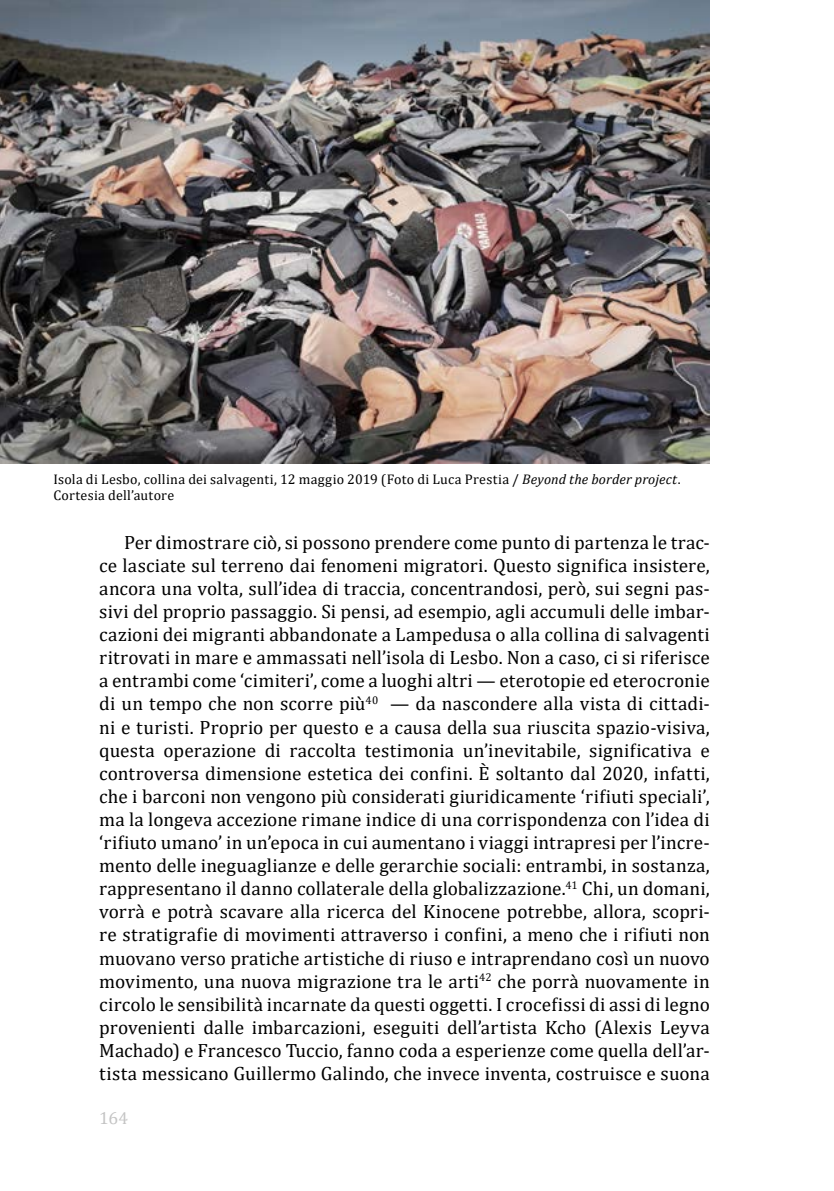
<style>
.page{position:relative;width:834px;height:1191px;background:#fff}
.page>*{position:absolute;margin:0;border:0;box-sizing:border-box;transform-origin:0 0}
.t1{font:19.25px/23.1px "Cambria";letter-spacing:.005em;color:#000;text-align:justify}
.t2{font:17.5px "Cambria";color:#c4c4c4}
.t3{font:14px/16.8px "Cambria";letter-spacing:.02em;color:#000}
.s1{font-style:italic}
</style>
<div class="page">
<img style="left:0;top:0;width:709px;height:463px">
<p class="t3" style="left:53px;top:470px;width:628px">Isola di Lesbo, collina dei salvagenti, 12 maggio 2019 (Foto di Luca Prestia / <span class="s1">Beyond the border project</span>.<br>Cortesia dell’autore</p>
<p class="t1" style="left:99px;top:530px;width:612px;text-indent:25px">Per dimostrare ciò, si possono prendere come punto di partenza le trac&shy;ce lasciate sul terreno dai fenomeni migratori. Questo significa insistere, ancora una volta, sull’idea di traccia, concentrandosi, però, sui segni pas&shy;sivi del proprio passaggio. Si pensi, ad esempio, agli accumuli delle imbar&shy;cazioni dei migranti abbandonate a Lampedusa o alla collina di salvagenti ritrovati in mare e ammassati nell’isola di Lesbo. Non a caso, ci si riferisce a entrambi come ‘cimiteri’, come a luoghi altri — eterotopie ed eterocronie di un tempo che non scorre più<sup>40</sup> — da nascondere alla vista di cittadi&shy;ni e turisti. Proprio per questo e a causa della sua riuscita spazio-visiva, questa operazione di raccolta testimonia un’inevitabile, significativa e controversa dimensione estetica dei confini. È soltanto dal 2020, infatti, che i barconi non vengono più considerati giuridicamente ‘rifiuti speciali’, ma la longeva accezione rimane indice di una corrispondenza con l’idea di ‘rifiuto umano’ in un’epoca in cui aumentano i viaggi intrapresi per l’incre&shy;mento delle ineguaglianze e delle gerarchie sociali: entrambi, in sostanza, rappresentano il danno collaterale della globalizzazione.<sup>41</sup> Chi, un domani, vorrà e potrà scavare alla ricerca del Kinocene potrebbe, allora, scopri&shy;re stratigrafie di movimenti attraverso i confini, a meno che i rifiuti non muovano verso pratiche artistiche di riuso e intraprendano così un nuovo movimento, una nuova migrazione tra le arti<sup>42</sup> che porrà nuovamente in circolo le sensibilità incarnate da questi oggetti. I crocefissi di assi di legno provenienti dalle imbarcazioni, eseguiti dell’artista Kcho (Alexis Leyva Machado) e Francesco Tuccio, fanno coda a esperienze come quella dell’ar&shy;tista messicano Guillermo Galindo, che invece inventa, costruisce e suona</p>
<p class="t2" style="left:99px;top:1107px;width:30px">164</p>
</div>
